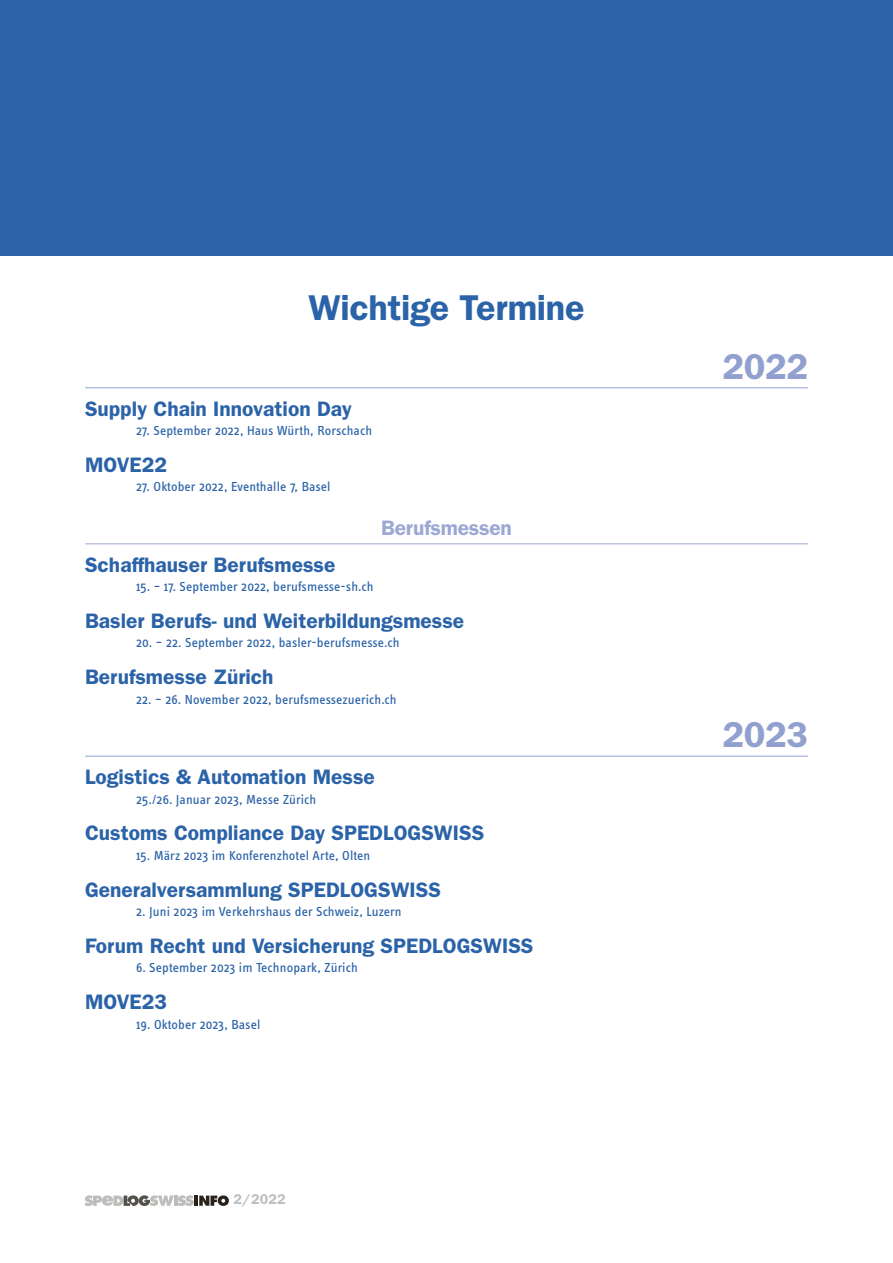
<style>
.page{position:relative;width:893px;height:1263px;background:#fff}
.page>*{position:absolute;margin:0;border:0;box-sizing:border-box;transform-origin:0 0}
.t1{font:600 36px "Franklin Gothic";letter-spacing:-.01em;color:#2b63a8}
.t2{font:600 36px "Franklin Gothic";letter-spacing:-.01em;color:#91a0cf}
.t3{font:600 21px "Franklin Gothic";color:#2b63a8}
.t4{font:600 21px "Franklin Gothic";letter-spacing:-.01em;color:#9ca8d3}
.t5{font:600 14.25px "Franklin Gothic";color:#bfbfc1}
.t6{font:13.5px "Info Text Pro";letter-spacing:.005em;color:#2b63a8}
</style>
<div class="page">
<svg style="left:85px;top:1195px;width:144px;height:11px"></svg>
<div style="left:0;top:0;width:893px;height:255px;background:#2b63a8"></div>
<hr style="left:85px;top:387px;width:723px;height:1px;background:#91a0cf">
<hr style="left:85px;top:543px;width:723px;height:1px;background:#9ca8d3">
<hr style="left:85px;top:756px;width:723px;height:1px;background:#91a0cf">
<h1 class="t1" style="left:308px;top:287px;width:277px">Wichtige Termine</h1>
<h2 class="t3" style="left:85px;top:396px;width:268px">Supply Chain Innovation Day</h2>
<p class="t6" style="left:136px;top:423px;width:238px">27. September 2022, Haus Würth, Rorschach</p>
<h2 class="t3" style="left:85px;top:452px;width:83px">MOVE22</h2>
<p class="t6" style="left:136px;top:479px;width:196px">27. Oktober 2022, Eventhalle 7, Basel</p>
<h2 class="t4" style="left:381px;top:515px;width:132px">Berufsmessen</h2>
<h2 class="t3" style="left:85px;top:552px;width:252px">Schaffhauser Berufsmesse</h2>
<p class="t6" style="left:136px;top:579px;width:239px">15. – 17. September 2022, berufsmesse-sh.ch</p>
<h2 class="t3" style="left:85px;top:608px;width:381px">Basler Berufs- und Weiterbildungsmesse</h2>
<p class="t6" style="left:136px;top:635px;width:265px">20. – 22. September 2022, basler-berufsmesse.ch</p>
<h2 class="t3" style="left:85px;top:665px;width:190px">Berufsmesse Zürich</h2>
<p class="t6" style="left:136px;top:691px;width:262px">22. – 26. November 2022, berufsmessezuerich.ch</p>
<h2 class="t3" style="left:85px;top:764px;width:291px">Logistics &amp; Automation Messe</h2>
<p class="t6" style="left:136px;top:791px;width:182px">25./26. Januar 2023, Messe Zürich</p>
<h2 class="t3" style="left:85px;top:821px;width:401px">Customs Compliance Day SPEDLOGSWISS</h2>
<p class="t6" style="left:136px;top:847px;width:236px">15. März 2023 im Konferenzhotel Arte, Olten</p>
<h2 class="t3" style="left:85px;top:877px;width:358px">Generalversammlung SPEDLOGSWISS</h2>
<p class="t6" style="left:136px;top:903px;width:267px">2. Juni 2023 im Verkehrshaus der Schweiz, Luzern</p>
<h2 class="t3" style="left:85px;top:933px;width:450px">Forum Recht und Versicherung SPEDLOGSWISS</h2>
<p class="t6" style="left:136px;top:960px;width:223px">6. September 2023 im Technopark, Zürich</p>
<h2 class="t3" style="left:85px;top:989px;width:83px">MOVE23</h2>
<p class="t6" style="left:136px;top:1016px;width:126px">19. Oktober 2023, Basel</p>
<p class="t5" style="left:234px;top:1191px;width:54px">2/2022</p>
<h1 class="t2" style="left:723px;top:345px;width:87px">2022</h1>
<h1 class="t2" style="left:723px;top:714px;width:87px">2023</h1>
</div>
